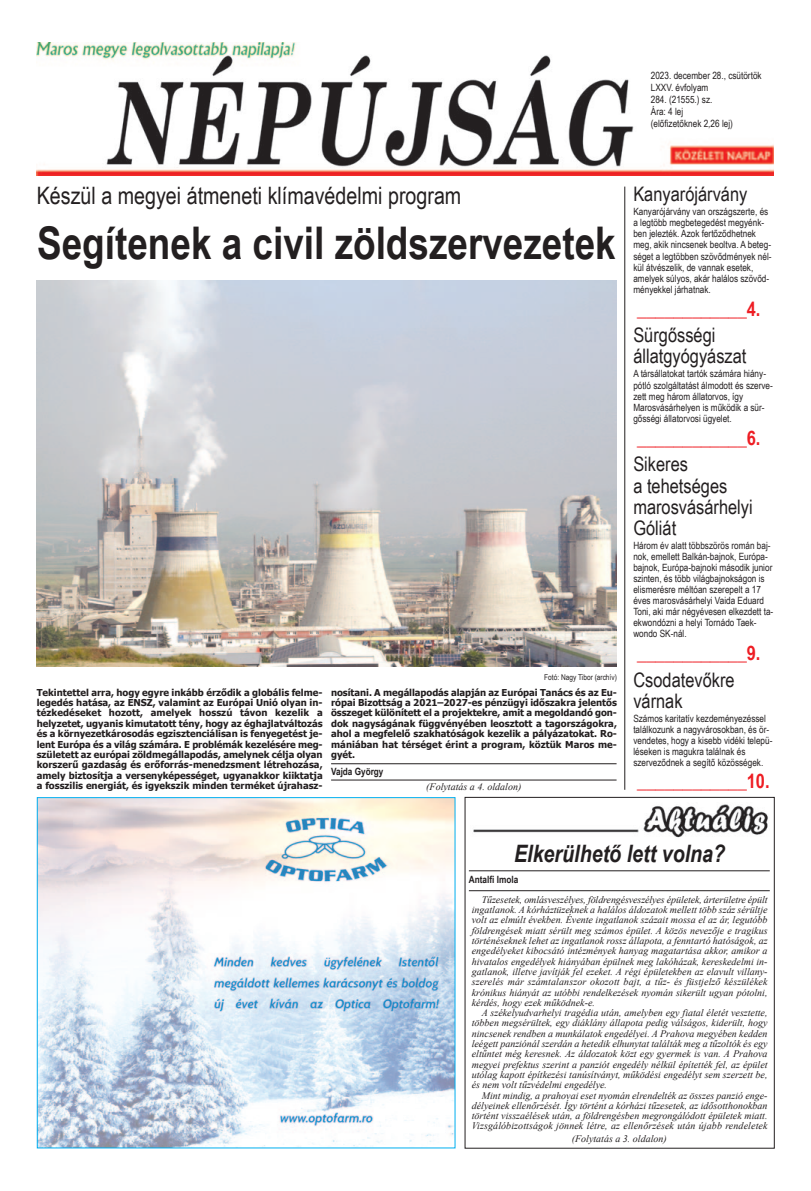
<style>
.page{position:relative;width:811px;height:1191px;background:#fff}
.page>*{position:absolute;margin:0;border:0;box-sizing:border-box;transform-origin:0 0}
.t1{font:700 45px "Arial Narrow";color:#231f20}
.t2{font:24px "Arial Narrow";color:#231f20}
.t3{font:italic 700 24px "Arial Narrow";color:#231f20}
.t4{font:20px/21.1px "Arial Narrow";color:#231f20}
.t5{font:700 20px "Arial Narrow";color:#ee1d23}
.t6{font:italic 10px/10.3px "Times New Roman";color:#231f20;text-align:justify}
.t7{font:10px/11.1px "Arial Narrow";color:#231f20}
.t8{font:700 10px "Arial Narrow";color:#231f20}
.t9{font:700 9.5px/10.4px "Tahoma";color:#231f20;text-align:justify}
.t10{font:8px "Arial Narrow";color:#231f20}
</style>
<div class="page">
<img style="left:37px;top:280px;width:579px;height:386px">
<img style="left:36px;top:43px;width:737px;height:133px">
<hr style="left:624px;top:187px;width:1px;height:602px;background:#231f20">
<hr style="left:331px;top:780px;width:285px;height:1px;background:#231f20">
<hr style="left:331px;top:763px;width:285px;height:1px;background:#231f20">
<hr style="left:469px;top:890px;width:301px;height:1px;background:#231f20">
<hr style="left:469px;top:870px;width:301px;height:1px;background:#231f20">
<img style="left:473px;top:804px;width:295px;height:34px">
<img style="left:39px;top:799px;width:414px;height:347px">
<div style="left:37px;top:797px;width:418px;height:351px;border:1px solid #00aeef"></div>
<p class="t7" style="left:651px;top:69px;width:112px">2023. december 28., csütörtök</p>
<p class="t7" style="left:651px;top:81px;width:59px">LXXV. évfolyam</p>
<p class="t7" style="left:651px;top:93px;width:63px">284. (21555.) sz.</p>
<p class="t7" style="left:651px;top:105px;width:34px">Ára: 4 lej</p>
<p class="t7" style="left:651px;top:117px;width:84px">(előfizetőknek 2,26 lej)</p>
<p class="t2" style="left:37px;top:182px;width:426px">Készül a megyei átmeneti klímavédelmi program</p>
<p class="t1" style="left:37px;top:217px;width:580px">Segítenek a civil zöldszervezetek</p>
<p class="t10" style="left:544px;top:672px;width:74px">Fotó: Nagy Tibor (archív)</p>
<p class="t9" style="left:37px;top:686px;width:287px">Tekintettel arra, hogy egyre inkább érződik a globális felme&shy;legedés hatása, az ENSZ, valamint az Európai Unió olyan in&shy;tézkedéseket hozott, amelyek hosszú távon kezelik a helyzetet, ugyanis kimutatott tény, hogy az éghajlatváltozás és a környezetkárosodás egzisztenciálisan is fenyegetést je&shy;lent Európa és a világ számára. E problémák kezelésére meg&shy;született az európai zöldmegállapodás, amelynek célja olyan korszerű gazdaság és erőforrás-menedzsment létrehozása, amely biztosítja a versenyképességet, ugyanakkor kiiktatja a fosszilis energiát, és igyekszik minden terméket újrahasz-</p>
<p class="t9" style="left:331px;top:686px;width:287px">nosítani. A megállapodás alapján az Európai Tanács és az Eu&shy;rópai Bizottság a 2021–2027-es pénzügyi időszakra jelentős összeget különített el a projektekre, amit a megoldandó gon&shy;dok nagyságának függvényében leosztott a tagországokra, ahol a megfelelő szakhatóságok kezelik a pályázatokat. Ro&shy;mániában hat térséget érint a program, köztük Maros me&shy;gyét.</p>
<p class="t8" style="left:331px;top:766px;width:54px">Vajda György</p>
<p class="t6" style="left:426px;top:781px;width:96px">(Folytatás a 4. oldalon)</p>
<p class="t4" style="left:633px;top:183px;width:115px">Kanyarójárvány</p>
<p class="t7" style="left:633px;top:206px;width:140px">Kanyarójárvány van országszerte, és a legtöbb megbetegedést megyénk&shy;ben jelezték. Azok fertőződhetnek meg, akik nincsenek beoltva. A beteg&shy;séget a legtöbben szövődmények nél&shy;kül átvészelik, de vannak esetek, amelyek súlyos, akár halálos szövőd&shy;ményekkel járhatnak.</p>
<p class="t5" style="left:637px;top:297px;width:125px">____________4.</p>
<p class="t4" style="left:633px;top:324px;width:115px">Sürgősségi állatgyógyászat</p>
<p class="t7" style="left:633px;top:368px;width:141px">A társállatokat tartók számára hiány&shy;pótló szolgáltatást álmodott és szerve&shy;zett meg három állatorvos, így Marosvásárhelyen is működik a sür&shy;gősségi állatorvosi ügyelet.</p>
<p class="t5" style="left:637px;top:426px;width:125px">____________6.</p>
<p class="t4" style="left:633px;top:453px;width:121px">Sikeres<br>a tehetséges marosvásárhelyi<br>Góliát</p>
<p class="t7" style="left:633px;top:539px;width:141px">Három év alatt többszörös román baj&shy;nok, emellett Balkán-bajnok, Európa&shy;bajnok, Európa-bajnoki második junior szinten, és több világbajnokságon is elismerésre méltóan szerepelt a 17 éves marosvásárhelyi Vaida Eduard Toni, aki már négyévesen elkezdett ta&shy;ekwondózni a helyi Tornádo Taek&shy;wondo SK-nál.</p>
<p class="t5" style="left:637px;top:641px;width:125px">____________9.</p>
<p class="t4" style="left:633px;top:669px;width:103px">Csodatevőkre várnak</p>
<p class="t7" style="left:633px;top:712px;width:141px">Számos karitatív kezdeményezéssel találkozunk a nagyvárosokban, és ör&shy;vendetes, hogy a kisebb vidéki telepü&shy;léseken is magukra találnak és szerveződnek a segítő közösségek.</p>
<p class="t5" style="left:637px;top:769px;width:134px">____________10.</p>
<p class="t3" style="left:514px;top:839px;width:213px">Elkerülhető lett volna?</p>
<p class="t6" style="left:472px;top:894px;width:297px;text-indent:10px">Tűzesetek, omlásveszélyes, földrengésveszélyes épületek, árterületre épült ingatlanok. A kórháztüzeknek a halálos áldozatok mellett több száz sérültje volt az elmúlt években. Évente ingatlanok százait mossa el az ár, legutóbb földrengések miatt sérült meg számos épület. A közös nevezője e tragikus történéseknek lehet az ingatlanok rossz állapota, a fenntartó hatóságok, az engedélyeket kibocsátó intézmények hanyag magatartása akkor, amikor a hivatalos engedélyek hiányában épülnek meg lakóházak, kereskedelmi in&shy;gatlanok, illetve javítják fel ezeket. A régi épületekben az elavult villany&shy;szerelés már számtalanszor okozott bajt, a tűz- és füstjelző készülékek krónikus hiányát az utóbbi rendelkezések nyomán sikerült ugyan pótolni, kérdés, hogy ezek működnek-e.</p>
<p class="t6" style="left:472px;top:1007px;width:297px;text-indent:10px">A székelyudvarhelyi tragédia után, amelyben egy fiatal életét vesztette, többen megsérültek, egy diáklány állapota pedig válságos, kiderült, hogy nincsenek rendben a munkálatok engedélyei. A Prahova megyében kedden leégett panziónál szerdán a hetedik elhunytat találták meg a tűzoltók és egy eltűntet még keresnek. Az áldozatok közt egy gyermek is van. A Prahova megyei prefektus szerint a panziót engedély nélkül építették fel, az épület utólag kapott építkezési tanúsítványt, működési engedélyt sem szerzett be, és nem volt tűzvédelmi engedélye.</p>
<p class="t6" style="left:472px;top:1090px;width:297px;text-indent:10px">Mint mindig, a prahovai eset nyomán elrendelték az összes panzió enge&shy;délyeinek ellenőrzését. Így történt a kórházi tűzesetek, az idősotthonokban történt visszaélések után, a földrengésben megrongálódott épületek miatt.<br>Vizsgálóbizottságok jönnek létre, az ellenőrzések után újabb rendeletek</p>
<p class="t8" style="left:469px;top:874px;width:51px">Antalfi Imola</p>
<p class="t6" style="left:572px;top:1133px;width:96px">(Folytatás a 3. oldalon)</p>
</div>
